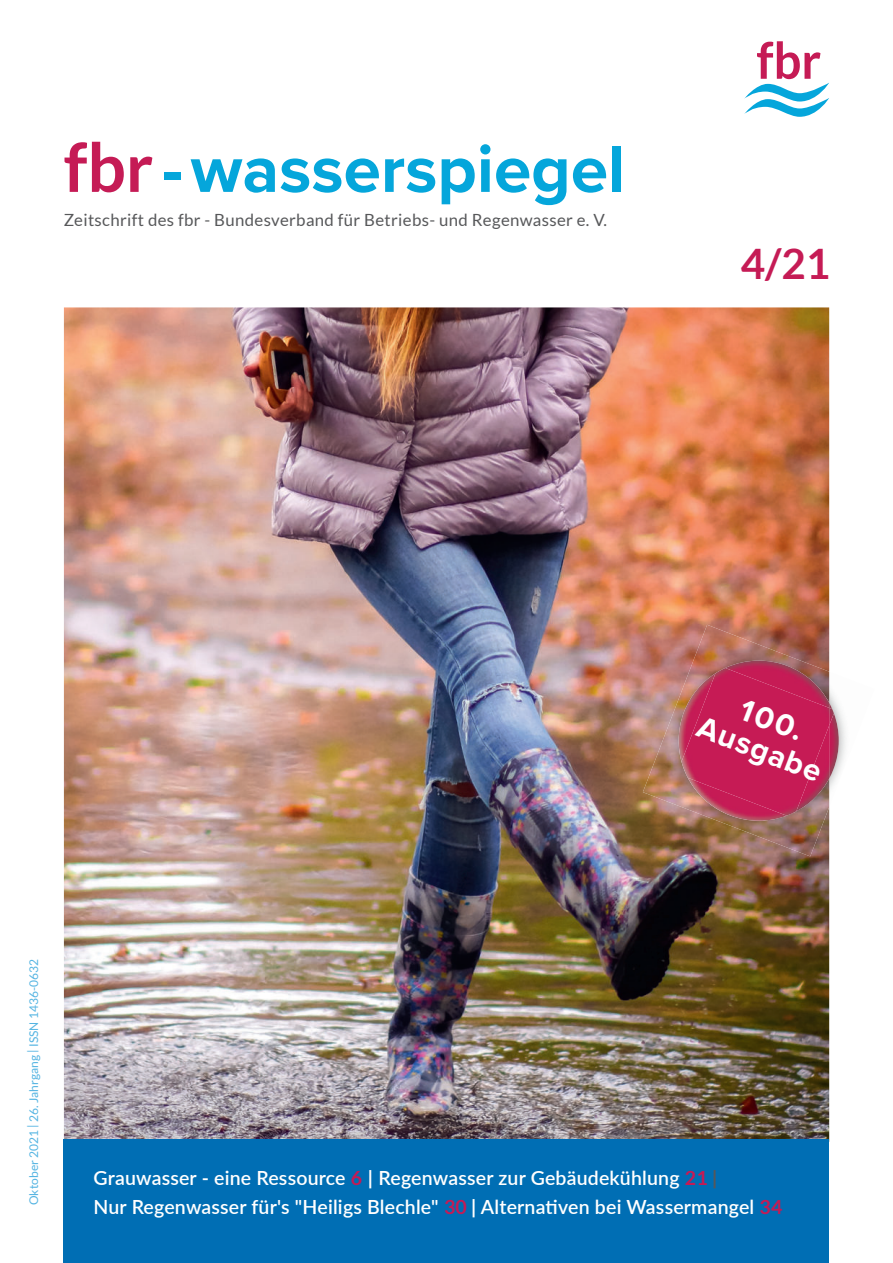
<style>
.page{position:relative;width:893px;height:1263px;background:#fff}
.page>*{position:absolute;margin:0;border:0;box-sizing:border-box;transform-origin:0 0}
.t1{font:700 67.5px "Proxima Nova";color:#05a6db}
.t2{font:700 42px "Lato";color:#c51b55}
.t3{font:700 31.5px/31.5px "Proxima Nova";color:#fff;text-align:center}
.t4{font:600 19.5px/28.5px "Lato";letter-spacing:.01em;color:#fff}
.t5{font:16.8px "Lato";letter-spacing:.02em;color:#57585a}
.t6{font:12px "Lato";color:#54b4e2}
.s1{font-family:"Lato";color:#c51b55}
.s2{font-weight:700;color:#c51b55}
.s3{font-weight:700}
.s4{font-weight:700;color:#57585a}
</style>
<div class="page">
<img style="left:64px;top:307px;width:765px;height:833px">
<svg style="left:744px;top:41px;width:85px;height:76px"></svg>
<div style="left:64px;top:1140px;width:765px;height:123px;background:#006eb4"></div>
<img style="left:829px;top:672px;width:17px;height:135px">
<img style="left:643px;top:625px;width:186px;height:231px">
<img style="left:679px;top:673px;width:108px;height:148px">
<svg style="left:829px;top:703px;width:3px;height:5px"></svg>
<img style="left:725px;top:661px;width:104px;height:7px">
<img style="left:829px;top:713px;width:10px;height:65px">
<img style="left:829px;top:708px;width:5px;height:17px">
<img style="left:681px;top:668px;width:148px;height:148px">
<h1 class="t1" style="left:64px;top:141px;width:563px"><span class="s1">fbr</span> - wasserspiegel</h1>
<p class="t5" style="left:64px;top:213px;width:545px">Zeitschrift des fbr - Bundesverband für Betriebs- und Regenwasser e. V.</p>
<h2 class="t2" style="left:741px;top:246px;width:91px">4/21</h2>
<h3 class="t3" style="left:715px;top:683px;width:132px;rotate:21deg">100.<br>Ausgabe</h3>
<p class="t6" style="left:29px;top:1205px;width:247px;rotate:-90deg">Oktober 2021 | 26. Jahrgang | ISSN 1436-0632</p>
<p class="t4" style="left:94px;top:1165px;width:690px">Grauwasser - eine Ressource <span class="s2">6</span> <span class="s3">|</span> Regenwasser zur Gebäudekühlung <span class="s2">21</span> <span class="s4">|<br></span>Nur Regenwasser für's "Heiligs Blechle" <span class="s2">30</span> <span class="s3">|</span> Alterna琀椀ven bei Wassermangel <span class="s2">34</span></p>
</div>
